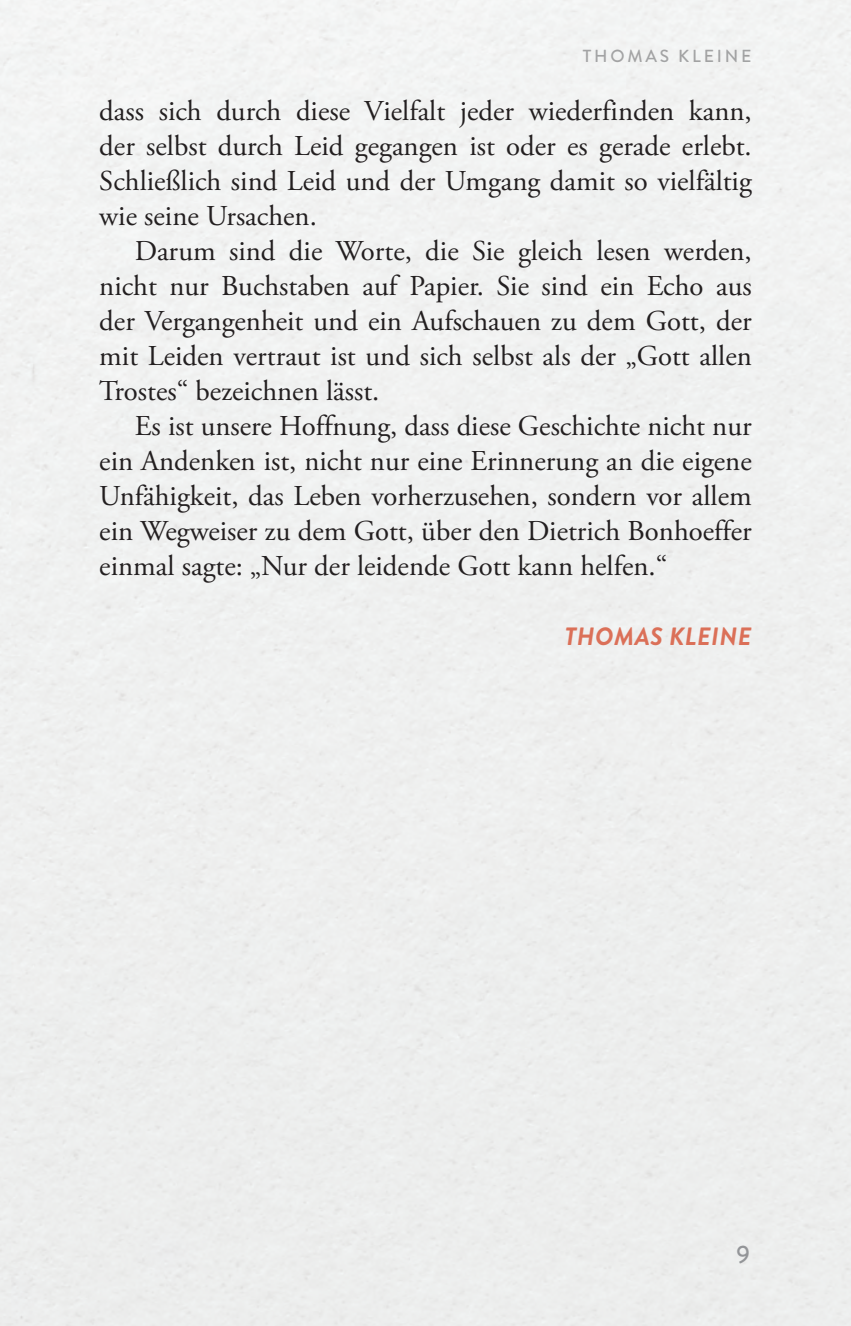
<style>
.page{position:relative;width:851px;height:1326px;background:#fff}
.page>*{position:absolute;margin:0;border:0;box-sizing:border-box;transform-origin:0 0}
.t1{font:28.75px/35px "Adobe Garamond Pro";color:#231f20;text-align:justify}
.t2{font:italic 700 25px "Brandon Grotesque";letter-spacing:.02em;color:#db7058}
.t3{font:500 25px "Brandon Grotesque";color:#939598}
.t4{font:500 17.5px "Brandon Grotesque";letter-spacing:.16em;color:#535355}
</style>
<div class="page">
<p class="t4" style="left:582px;top:44px;width:170px">THOMAS KLEINE</p>
<p class="t1" style="left:99px;top:94px;width:654px">dass sich durch diese Vielfalt jeder wiederfinden kann, der selbst durch Leid gegangen ist oder es gerade erlebt.<br>Schließlich sind Leid und der Umgang damit so vielfältig wie seine Ursachen.</p>
<p class="t1" style="left:99px;top:234px;width:654px;text-indent:35px">Darum sind die Worte, die Sie gleich lesen werden, nicht nur Buchstaben auf Papier. Sie sind ein Echo aus der Vergangenheit und ein Aufschauen zu dem Gott, der mit Leiden vertraut ist und sich selbst als der „Gott allen Trostes“ bezeichnen lässt.</p>
<p class="t1" style="left:99px;top:409px;width:654px;text-indent:35px">Es ist unsere Hoffnung, dass diese Geschichte nicht nur ein Andenken ist, nicht nur eine Erinnerung an die eigene Unfähigkeit, das Leben vorherzusehen, sondern vor allem ein Wegweiser zu dem Gott, über den Dietrich Bonhoeffer einmal sagte: „Nur der leidende Gott kann helfen.“</p>
<p class="t2" style="left:564px;top:619px;width:188px">THOMAS KLEINE</p>
<p class="t3" style="left:736px;top:1236px;width:15px">9</p>
</div>
